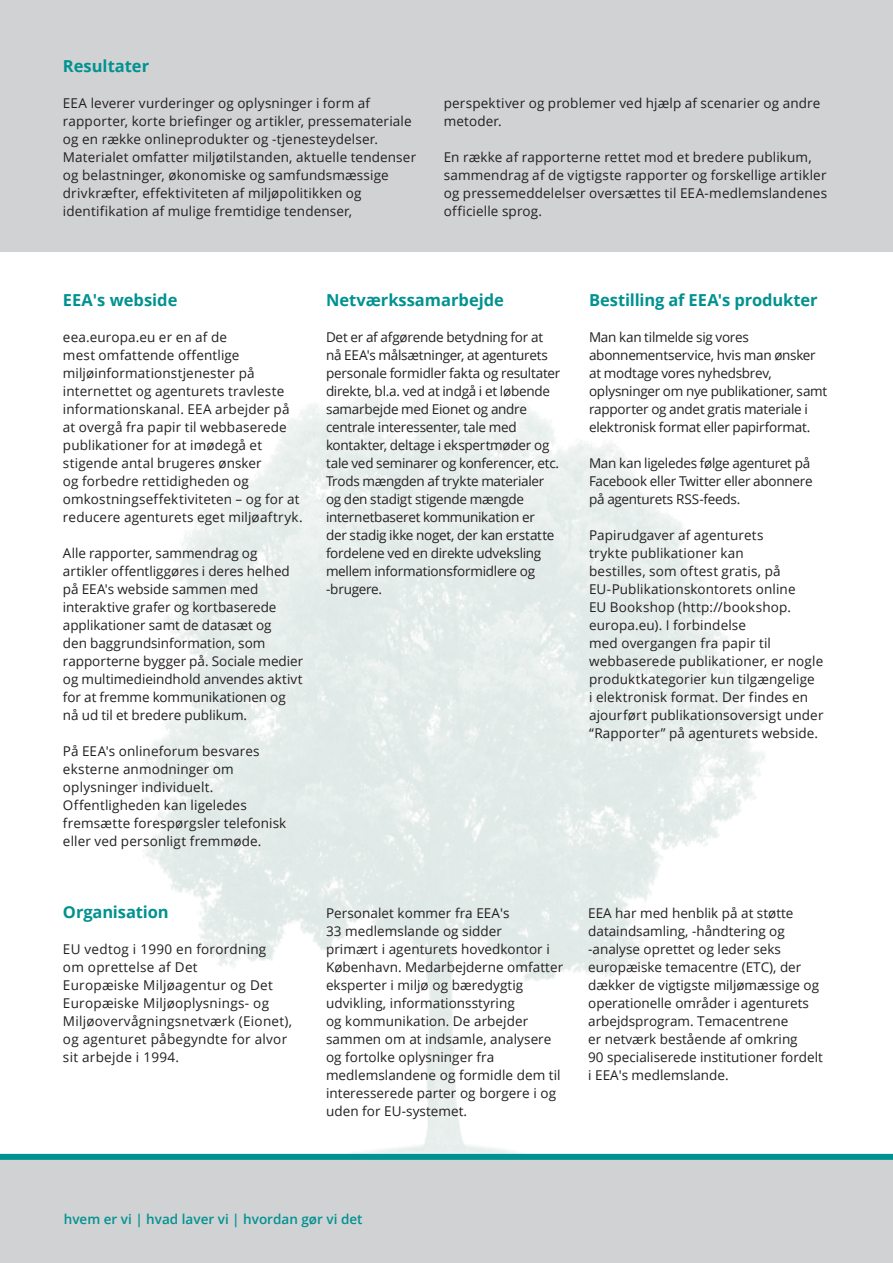
<style>
.page{position:relative;width:893px;height:1263px;background:#fff}
.page>*{position:absolute;margin:0;border:0;box-sizing:border-box;transform-origin:0 0}
.Paragraph_Title{font:700 16.5px "Open Sans";color:#009290}
.Paragraph_SubTitle{font:13.5px/18px "Open Sans";letter-spacing:.005em;color:#231f20}
.Paragraph_SubTitle-2{font:13.5px/18px "Open Sans";letter-spacing:-.02em;color:#231f20}
.Paragraph_SubTitle-3{font:600 13.5px "Open Sans";color:#009290}
</style>
<div class="page">
<img style="left:116px;top:393px;width:661px;height:761px">
<div style="left:0;top:1157px;width:893px;height:106px;background:#d1d2d4"></div>
<div style="left:0;top:0;width:893px;height:252px;background:#d1d2d4"></div>
<div style="left:0;top:1154px;width:893px;height:6px;background:#009290"></div>
<p class="Paragraph_Title" style="left:63px;top:54px;width:88px">Resultater</p>
<p class="Paragraph_SubTitle" style="left:63px;top:94px;width:355px">EEA leverer vurderinger og oplysninger i form af rapporter, korte briefinger og artikler, pressemateriale og en række onlineprodukter og -tjenesteydelser.<br>Materialet omfatter miljøtilstanden, aktuelle tendenser og belastninger, økonomiske og samfundsmæssige drivkræfter, effektiviteten af miljøpolitikken og identifikation af mulige fremtidige tendenser,</p>
<p class="Paragraph_SubTitle" style="left:444px;top:94px;width:378px">perspektiver og problemer ved hjælp af scenarier og andre metoder.</p>
<p class="Paragraph_SubTitle" style="left:444px;top:148px;width:385px">En række af rapporterne rettet mod et bredere publikum, sammendrag af de vigtigste rapporter og forskellige artikler og pressemeddelelser oversættes til EEA-medlemslandenes officielle sprog.</p>
<p class="Paragraph_Title" style="left:63px;top:288px;width:116px">EEA's webside</p>
<p class="Paragraph_SubTitle" style="left:63px;top:328px;width:241px">eea.europa.eu er en af de<br>mest omfattende offentlige miljøinformationstjenester på internettet og agenturets travleste informationskanal. EEA arbejder på at overgå fra papir til webbaserede publikationer for at imødegå et stigende antal brugeres ønsker<br>og forbedre rettidigheden og omkostningseffektiviteten – og for at reducere agenturets eget miljøaftryk.</p>
<p class="Paragraph_SubTitle" style="left:63px;top:544px;width:242px">Alle rapporter, sammendrag og artikler offentliggøres i deres helhed på EEA's webside sammen med interaktive grafer og kortbaserede applikationer samt de datasæt og<br>den baggrundsinformation, som rapporterne bygger på. Sociale medier og multimedieindhold anvendes aktivt for at fremme kommunikationen og nå ud til et bredere publikum.</p>
<p class="Paragraph_SubTitle" style="left:63px;top:742px;width:225px">På EEA's onlineforum besvares eksterne anmodninger om oplysninger individuelt.<br>Offentligheden kan ligeledes fremsætte forespørgsler telefonisk eller ved personligt fremmøde.</p>
<p class="Paragraph_Title" style="left:63px;top:900px;width:107px">Organisation</p>
<p class="Paragraph_SubTitle" style="left:63px;top:940px;width:231px">EU vedtog i 1990 en forordning<br>om oprettelse af Det<br>Europæiske Miljøagentur og Det<br>Europæiske Miljøoplysnings- og<br>Miljøovervågningsnetværk (Eionet), og agenturet påbegyndte for alvor sit arbejde i 1994.</p>
<p class="Paragraph_Title" style="left:326px;top:288px;width:180px">Netværkssamarbejde</p>
<p class="Paragraph_SubTitle-2" style="left:326px;top:328px;width:236px">Det er af afgørende betydning for at nå EEA's målsætninger, at agenturets personale formidler fakta og resultater direkte, bl.a. ved at indgå i et løbende samarbejde med Eionet og andre centrale interessenter, tale med kontakter, deltage i ekspertmøder og tale ved seminarer og konferencer, etc.<br>Trods mængden af trykte materialer og den stadigt stigende mængde internetbaseret kommunikation er<br>der stadig ikke noget, der kan erstatte fordelene ved en direkte udveksling mellem informationsformidlere og -brugere.</p>
<p class="Paragraph_SubTitle" style="left:326px;top:904px;width:239px">Personalet kommer fra EEA's<br>33 medlemslande og sidder<br>primært i agenturets hovedkontor i<br>København. Medarbejderne omfatter eksperter i miljø og bæredygtig udvikling, informationsstyring<br>og kommunikation. De arbejder sammen om at indsamle, analysere og fortolke oplysninger fra medlemslandene og formidle dem til interesserede parter og borgere i og uden for EU-systemet.</p>
<p class="Paragraph_Title" style="left:589px;top:288px;width:230px">Bestilling af EEA's produkter</p>
<p class="Paragraph_SubTitle-2" style="left:589px;top:328px;width:240px">Man kan tilmelde sig vores abonnementservice, hvis man ønsker at modtage vores nyhedsbrev, oplysninger om nye publikationer, samt rapporter og andet gratis materiale i elektronisk format eller papirformat.</p>
<p class="Paragraph_SubTitle-2" style="left:589px;top:454px;width:225px">Man kan ligeledes følge agenturet på<br>Facebook eller Twitter eller abonnere på agenturets RSS-feeds.</p>
<p class="Paragraph_SubTitle" style="left:589px;top:526px;width:236px">Papirudgaver af agenturets<br>trykte publikationer kan<br>bestilles, som oftest gratis, på EU‑Publikationskontorets online<br>EU Bookshop (http://bookshop. europa.eu). I forbindelse<br>med overgangen fra papir til webbaserede publikationer, er nogle produktkategorier kun tilgængelige<br>i elektronisk format. Der findes en ajourført publikationsoversigt under “Rapporter” på agenturets webside.</p>
<p class="Paragraph_SubTitle" style="left:588px;top:904px;width:236px">EEA har med henblik på at støtte dataindsamling, -håndtering og -analyse oprettet og leder seks europæiske temacentre (ETC), der dækker de vigtigste miljømæssige og operationelle områder i agenturets arbejdsprogram. Temacentrene<br>er netværk bestående af omkring<br>90 specialiserede institutioner fordelt i EEA's medlemslande.</p>
<p class="Paragraph_SubTitle-3" style="left:64px;top:1210px;width:300px">hvem er vi | hvad laver vi | hvordan gør vi det</p>
</div>
